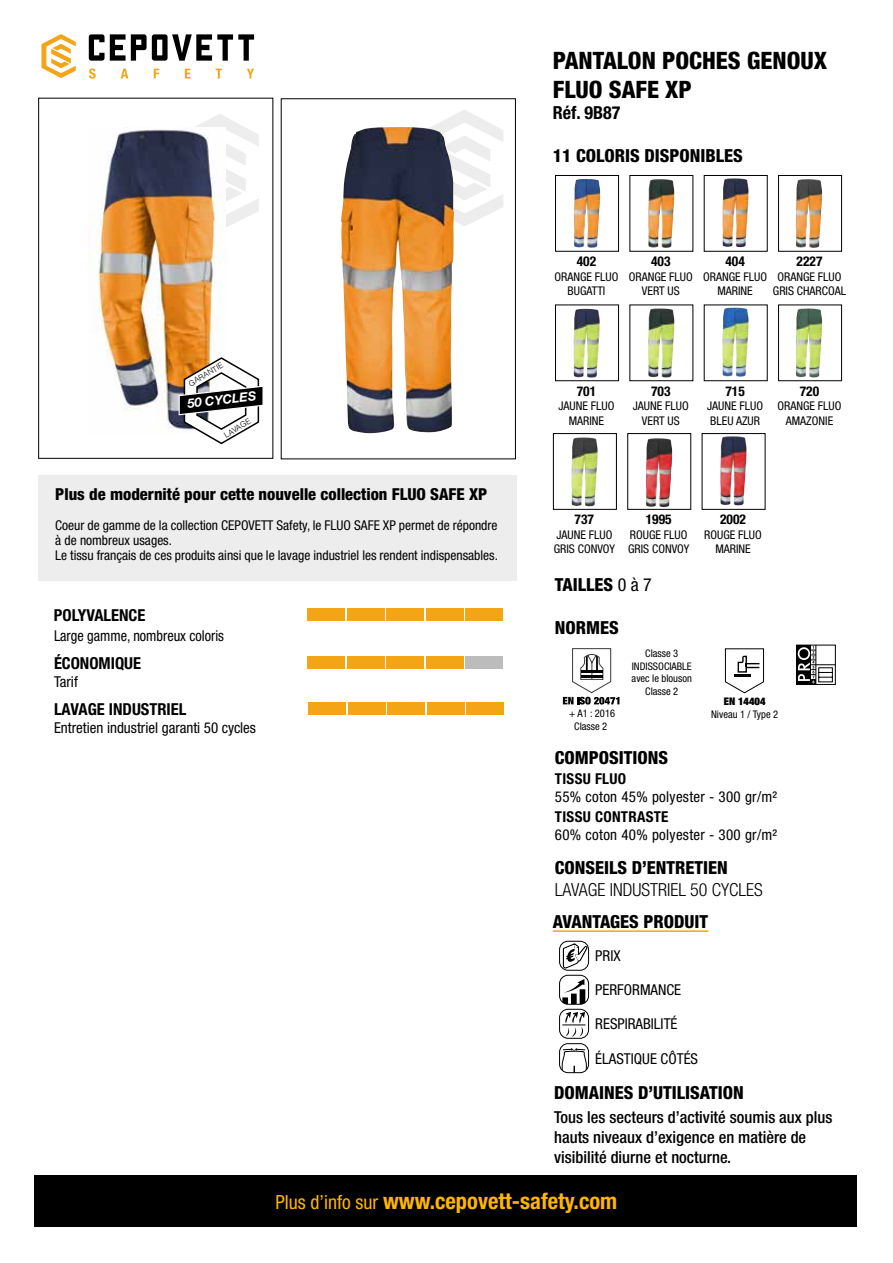
<style>
.page{position:relative;width:893px;height:1263px;background:#fff}
.page>*{position:absolute;margin:0;border:0;box-sizing:border-box;transform-origin:0 0}
.t1{font:800 condensed 24px/28.8px "Helvetica Neue LT Std";color:#000}
.t2{font:700 condensed 22.5px "Helvetica Neue LT Std";color:#ffb600}
.t3{font:800 condensed 18px "Helvetica Neue LT Std";color:#000}
.t4{font:300 condensed 18px "Helvetica Neue LT Std";color:#000}
.t5{font:700 condensed 18px "Helvetica Neue LT Std";color:#000}
.t6{font:500 condensed 16.5px/19.8px "Helvetica Neue LT Std";color:#000}
.t7{font:800 condensed 16.5px "Helvetica Neue LT Std";color:#000}
.t8{font:700 condensed 16.5px "Helvetica Neue LT Std";color:#000}
.t9{font:condensed 15px "Helvetica Neue LT Std";color:#000}
.t10{font:condensed 15px "Helvetica Neue LT Std";letter-spacing:.02em;color:#000}
.t11{font:condensed 15px "Helvetica Neue LT Std";color:#000;scale:.95 1}
.t12{font:700 condensed 15px "Helvetica Neue LT Std";letter-spacing:.02em;color:#000}
.t13{font:condensed 13.5px/15px "Helvetica Neue";color:#000}
.t14{font:700 condensed 13.5px "Helvetica Neue LT Std";color:#000}
.t15{font:italic 700 12.75px "Helvetica Neue LT Std";color:#fff}
.t16{font:condensed 12px/14.4px "Helvetica Neue LT Std";color:#000;text-align:center}
.t17{font:condensed 10.5px/12.6px "Helvetica Neue LT Std";color:#000;text-align:center}
.t18{font:condensed 10.5px "Helvetica Neue";color:#000}
.t19{font:900 condensed 10.5px "Helvetica Neue LT Std";color:#000}
.t20{font:300 7.8px "Helvetica";color:#000}
.s1{font-weight:400}
.s2{font-weight:400;font-size:19.5px}
</style>
<div class="page">
<svg style="left:41px;top:34px;width:35px;height:44px"></svg>
<svg style="left:89px;top:34px;width:165px;height:27px"></svg>
<svg style="left:89px;top:68px;width:7px;height:11px"></svg>
<svg style="left:121px;top:69px;width:7px;height:10px"></svg>
<svg style="left:154px;top:69px;width:5px;height:10px"></svg>
<svg style="left:185px;top:69px;width:5px;height:10px"></svg>
<svg style="left:216px;top:69px;width:6px;height:10px"></svg>
<svg style="left:247px;top:69px;width:7px;height:10px"></svg>
<div style="left:34px;top:1176px;width:823px;height:51px;background:#000"></div>
<div style="left:38px;top:98px;width:235px;height:361px;border:1px solid #000"></div>
<div style="left:281px;top:98px;width:235px;height:361px;border:1px solid #000"></div>
<svg style="left:195px;top:114px;width:64px;height:113px"></svg>
<svg style="left:432px;top:110px;width:71px;height:116px"></svg>
<div style="left:38px;top:475px;width:479px;height:105px;background:#ededed"></div>
<div style="left:308px;top:608px;width:37px;height:13px;background:#f4a516"></div>
<div style="left:347px;top:608px;width:37px;height:13px;background:#f4a516"></div>
<div style="left:387px;top:608px;width:37px;height:13px;background:#f4a516"></div>
<div style="left:426px;top:608px;width:38px;height:13px;background:#f4a516"></div>
<div style="left:466px;top:608px;width:37px;height:13px;background:#f4a516"></div>
<div style="left:308px;top:656px;width:37px;height:13px;background:#f4a516"></div>
<div style="left:347px;top:656px;width:37px;height:13px;background:#f4a516"></div>
<div style="left:387px;top:656px;width:37px;height:13px;background:#f4a516"></div>
<div style="left:426px;top:656px;width:38px;height:13px;background:#f4a516"></div>
<div style="left:466px;top:656px;width:37px;height:13px;background:#bcbcbc"></div>
<div style="left:308px;top:702px;width:38px;height:13px;background:#f4a516"></div>
<div style="left:348px;top:702px;width:37px;height:13px;background:#f4a516"></div>
<div style="left:387px;top:702px;width:38px;height:13px;background:#f4a516"></div>
<div style="left:427px;top:702px;width:37px;height:13px;background:#f4a516"></div>
<div style="left:467px;top:702px;width:37px;height:13px;background:#f4a516"></div>
<img style="left:88px;top:127px;width:138px;height:307px">
<img style="left:574px;top:179px;width:26px;height:69px">
<div style="left:555px;top:175px;width:64px;height:77px;border:1px solid #000"></div>
<hr style="left:553px;top:930px;width:155px;height:2px;background:#f4a511">
<svg style="left:563px;top:943px;width:25px;height:26px"></svg>
<div style="left:559px;top:941px;width:30px;height:30px;border:1px solid #000;border-radius:9px"></div>
<svg style="left:560px;top:975px;width:29px;height:29px"></svg>
<svg style="left:562px;top:979px;width:23px;height:25px"></svg>
<div style="left:559px;top:975px;width:30px;height:30px;border:1px solid #000;border-radius:9px"></div>
<svg style="left:560px;top:1009px;width:29px;height:29px"></svg>
<svg style="left:563px;top:1012px;width:22px;height:25px"></svg>
<div style="left:559px;top:1009px;width:30px;height:30px;border:1px solid #000;border-radius:9px"></div>
<svg style="left:561px;top:1048px;width:26px;height:25px"></svg>
<div style="left:559px;top:1043px;width:30px;height:30px;border:1px solid #000;border-radius:9px"></div>
<svg style="left:563px;top:648px;width:56px;height:56px"></svg>
<img style="left:341px;top:127px;width:113px;height:306px">
<img style="left:648px;top:179px;width:26px;height:69px">
<div style="left:629px;top:175px;width:64px;height:77px;border:1px solid #000"></div>
<img style="left:722px;top:178px;width:27px;height:69px">
<div style="left:704px;top:175px;width:64px;height:77px;border:1px solid #000"></div>
<img style="left:796px;top:179px;width:26px;height:69px">
<div style="left:778px;top:175px;width:64px;height:77px;border:1px solid #000"></div>
<img style="left:574px;top:309px;width:26px;height:69px">
<div style="left:555px;top:305px;width:64px;height:76px;border:1px solid #000"></div>
<img style="left:648px;top:308px;width:26px;height:70px">
<img style="left:722px;top:308px;width:27px;height:69px">
<img style="left:796px;top:308px;width:26px;height:70px">
<div style="left:778px;top:305px;width:64px;height:76px;border:1px solid #000"></div>
<img style="left:571px;top:437px;width:27px;height:69px">
<div style="left:553px;top:433px;width:64px;height:77px;border:1px solid #000"></div>
<img style="left:646px;top:438px;width:26px;height:69px">
<div style="left:627px;top:433px;width:64px;height:77px;border:1px solid #000"></div>
<img style="left:720px;top:436px;width:27px;height:69px">
<div style="left:702px;top:433px;width:63px;height:77px;border:1px solid #000"></div>
<div style="left:797px;top:645px;width:38px;height:40px;border:1px solid #000"></div>
<hr style="left:815px;top:645px;width:1px;height:39px;background:#000">
<svg style="left:798px;top:646px;width:37px;height:38px"></svg>
<svg style="left:179px;top:356px;width:84px;height:89px"></svg>
<svg style="left:725px;top:648px;width:39px;height:45px"></svg>
<h1 class="t1" style="left:553px;top:46px;width:276px">PANTALON POCHES GENOUX<br>FLUO SAFE XP</h1>
<h3 class="t5" style="left:553px;top:102px;width:69px">Réf. 9B87</h3>
<h3 class="t3" style="left:553px;top:145px;width:192px">11 COLORIS DISPONIBLES</h3>
<p class="t20" style="left:187px;top:380px;width:40px;rotate:-31deg">GARANTIE</p>
<p class="t15" style="left:187px;top:396px;width:70px;rotate:-6deg">50 CYCLES</p>
<p class="t20" style="left:222px;top:431px;width:31px;rotate:-31deg">LAVAGE</p>
<h3 class="t7" style="left:55px;top:484px;width:434px">Plus de modernité pour cette nouvelle collection FLUO SAFE XP</h3>
<p class="t13" style="left:55px;top:517px;width:444px">Coeur de gamme de la collection CEPOVETT Safety, le FLUO SAFE XP permet de répondre à de nombreux usages.<br>Le tissu français de ces produits ainsi que le lavage industriel les rendent indispensables.</p>
<h3 class="t8" style="left:54px;top:605px;width:93px">POLYVALENCE</h3>
<p class="t11" style="left:54px;top:627px;width:181px">Large gamme, nombreux coloris</p>
<h3 class="t8" style="left:54px;top:653px;width:89px">ÉCONOMIQUE</h3>
<p class="t9" style="left:54px;top:673px;width:25px">Tarif</p>
<h3 class="t8" style="left:54px;top:699px;width:134px">LAVAGE INDUSTRIEL</h3>
<p class="t9" style="left:54px;top:719px;width:204px">Entretien industriel garanti 50 cycles</p>
<p class="t14" style="left:577px;top:253px;width:21px">402</p>
<p class="t16" style="left:554px;top:269px;width:66px">ORANGE FLUO<br>BUGATTI</p>
<p class="t14" style="left:651px;top:253px;width:21px">403</p>
<p class="t16" style="left:629px;top:269px;width:66px">ORANGE FLUO<br>VERT US</p>
<p class="t14" style="left:725px;top:253px;width:21px">404</p>
<p class="t16" style="left:703px;top:269px;width:66px">ORANGE FLUO<br>MARINE</p>
<p class="t14" style="left:797px;top:253px;width:27px">2227</p>
<p class="t16" style="left:773px;top:269px;width:75px">ORANGE FLUO<br>GRIS CHARCOAL</p>
<p class="t14" style="left:577px;top:383px;width:21px">701</p>
<p class="t16" style="left:558px;top:399px;width:58px">JAUNE FLUO<br>MARINE</p>
<p class="t14" style="left:651px;top:383px;width:21px">703</p>
<p class="t16" style="left:633px;top:399px;width:58px">JAUNE FLUO<br>VERT US</p>
<p class="t14" style="left:725px;top:383px;width:21px">715</p>
<p class="t16" style="left:707px;top:399px;width:58px;text-align:left">JAUNE FLUO<br>BLEU AZUR</p>
<p class="t14" style="left:800px;top:383px;width:21px">720</p>
<p class="t16" style="left:777px;top:399px;width:66px">ORANGE FLUO<br>AMAZONIE</p>
<p class="t14" style="left:575px;top:511px;width:21px">737</p>
<p class="t16" style="left:554px;top:527px;width:63px;text-align:left">JAUNE FLUO<br>GRIS CONVOY</p>
<p class="t14" style="left:646px;top:511px;width:27px">1995</p>
<p class="t16" style="left:628px;top:527px;width:63px;text-align:left">ROUGE FLUO<br>GRIS CONVOY</p>
<h3 class="t3" style="left:555px;top:574px;width:98px">TAILLES <span class="s1">0 à 7</span></h3>
<h3 class="t3" style="left:555px;top:617px;width:66px">NORMES</h3>
<p class="t17" style="left:569px;top:707px;width:48px">+ A1 : 2016<br>Classe 2</p>
<p class="t17" style="left:632px;top:647px;width:62px">Classe 3<br>INDISSOCIABLE avec le blouson<br>Classe 2</p>
<p class="t14" style="left:720px;top:511px;width:27px">2002</p>
<p class="t16" style="left:704px;top:527px;width:59px">ROUGE FLUO<br>MARINE</p>
<p class="t19" style="left:724px;top:694px;width:43px">EN 14404</p>
<p class="t18" style="left:711px;top:709px;width:69px">Niveau 1 / Type 2</p>
<h3 class="t3" style="left:555px;top:746px;width:115px">COMPOSITIONS</h3>
<p class="t12" style="left:555px;top:770px;width:73px">TISSU FLUO</p>
<p class="t10" style="left:555px;top:788px;width:224px">55% coton 45% polyester - 300 gr/m²</p>
<p class="t12" style="left:555px;top:808px;width:115px">TISSU CONTRASTE</p>
<p class="t10" style="left:555px;top:826px;width:224px">60% coton 40% polyester - 300 gr/m²</p>
<h3 class="t3" style="left:555px;top:857px;width:174px">CONSEILS D’ENTRETIEN</h3>
<h3 class="t4" style="left:555px;top:879px;width:209px">LAVAGE INDUSTRIEL 50 CYCLES</h3>
<h3 class="t3" style="left:553px;top:910px;width:157px">AVANTAGES PRODUIT</h3>
<p class="t9" style="left:595px;top:947px;width:27px">PRIX</p>
<p class="t9" style="left:595px;top:981px;width:87px">PERFORMANCE</p>
<p class="t9" style="left:595px;top:1015px;width:84px">RESPIRABILITÉ</p>
<p class="t9" style="left:595px;top:1049px;width:104px">ÉLASTIQUE CÔTÉS</p>
<h3 class="t3" style="left:554px;top:1081px;width:191px">DOMAINES D’UTILISATION</h3>
<h3 class="t6" style="left:554px;top:1107px;width:280px">Tous les secteurs d’activité soumis aux plus hauts niveaux d’exigence en matière de visibilité diurne et nocturne.</h3>
<h2 class="t2" style="left:275px;top:1187px;width:343px"><span class="s2">Plus d’info sur</span> www.cepovett-safety.com</h2>
</div>
